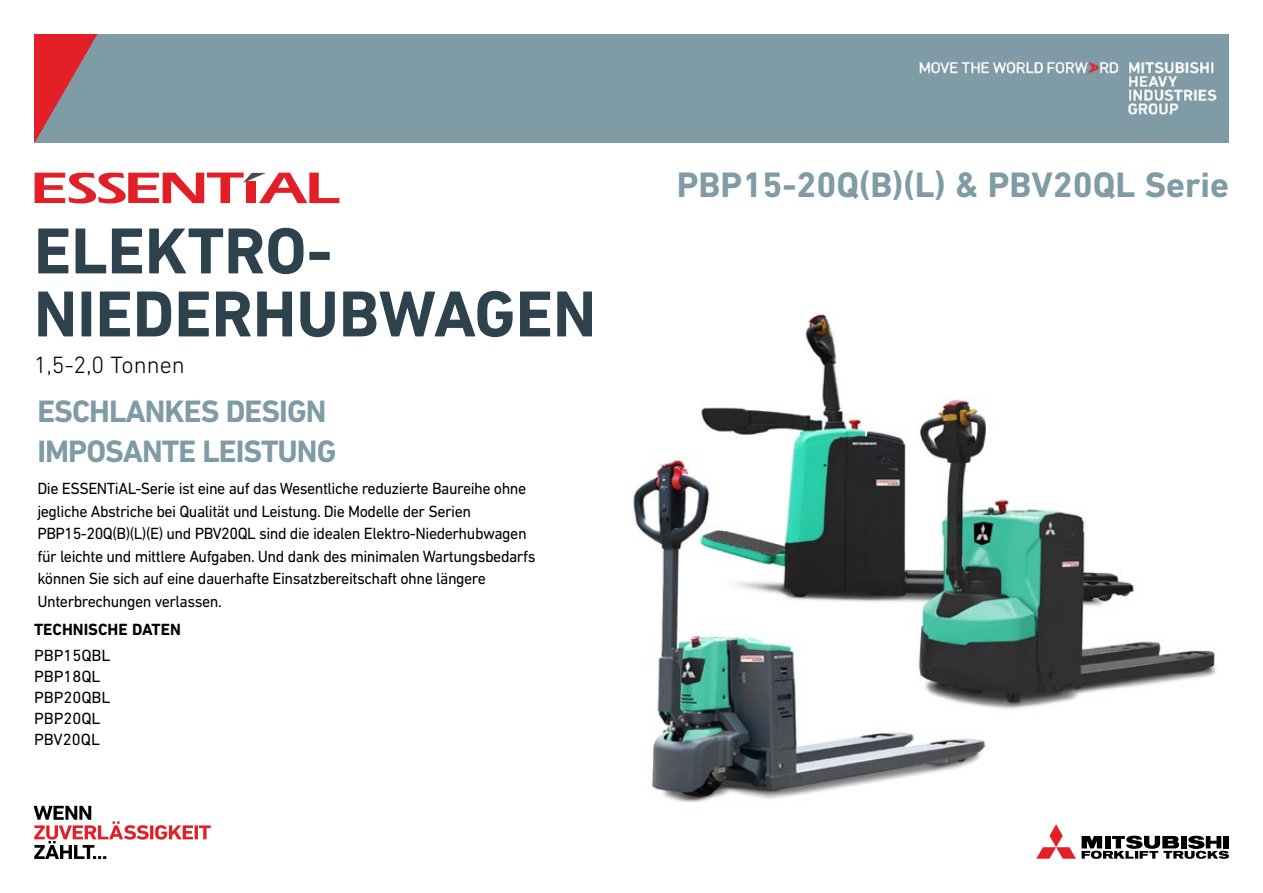
<style>
.page{position:relative;width:1263px;height:893px;background:#fff}
.page>*{position:absolute;margin:0;border:0;box-sizing:border-box;transform-origin:0 0}
.t1{font:700 66px/63px "DIN Next LT Pro";color:#2d424d}
.t2{font:700 36px "DIN Next LT Pro";color:#7f9ca6}
.t3{font:700 31.5px/40px "DIN Next LT Pro";letter-spacing:-.03em;color:#7f9ca6}
.t4{font:300 24px "DIN Next LT Pro";color:#000}
.t5{font:16.5px/22.5px "DIN Next LT Pro";letter-spacing:-.03em;color:#000}
.t6{font:16.5px/21px "DIN Next LT Pro";color:#000}
.t7{font:700 16.5px "DIN Next LT Pro";color:#000}
</style>
<div class="page">
<svg style="left:35px;top:172px;width:304px;height:32px"></svg>
<svg style="left:1036px;top:824px;width:193px;height:35px"></svg>
<img style="left:633px;top:312px;width:584px;height:491px">
<div style="left:34px;top:34px;width:1195px;height:108px;background:#7f9ca6"></div>
<img style="left:919px;top:61px;width:298px;height:54px">
<svg style="left:34px;top:34px;width:63px;height:108px"></svg>
<hr style="left:150px;top:825px;width:3px;height:14px;background:#e31f27">
<svg style="left:155px;top:825px;width:38px;height:15px"></svg>
<hr style="left:195px;top:825px;width:3px;height:14px;background:#e31f27">
<svg style="left:199px;top:825px;width:12px;height:14px"></svg>
<svg style="left:34px;top:806px;width:115px;height:53px"></svg>
<h1 class="t1" style="left:34px;top:219px;width:564px">ELEKTRO-<br>NIEDERHUBWAGEN</h1>
<h3 class="t4" style="left:34px;top:351px;width:152px">1,5-2,0 Tonnen</h3>
<h3 class="t3" style="left:37px;top:391px;width:300px">ESCHLANKES DESIGN<br>IMPOSANTE LEISTUNG</h3>
<p class="t5" style="left:37px;top:477px;width:500px">Die ESSENTiAL-Serie ist eine auf das Wesentliche reduzierte Baureihe ohne jegliche Abstriche bei Qualität und Leistung. Die Modelle der Serien PBP15-20Q(B)(L)(E) und PBV20QL sind die idealen Elektro-Niederhubwagen für leichte und mittlere Aufgaben. Und dank des minimalen Wartungsbedarfs können Sie sich auf eine dauerhafte Einsatzbereitschaft ohne längere Unterbrechungen verlassen.</p>
<p class="t7" style="left:34px;top:620px;width:148px">TECHNISCHE DATEN</p>
<p class="t6" style="left:34px;top:645px;width:78px">PBP15QBL<br>PBP18QL<br>PBP20QBL<br>PBP20QL<br>PBV20QL</p>
<h2 class="t2" style="left:677px;top:164px;width:554px">PBP15-20Q(B)(L) &amp; PBV20QL Serie</h2>
</div>
